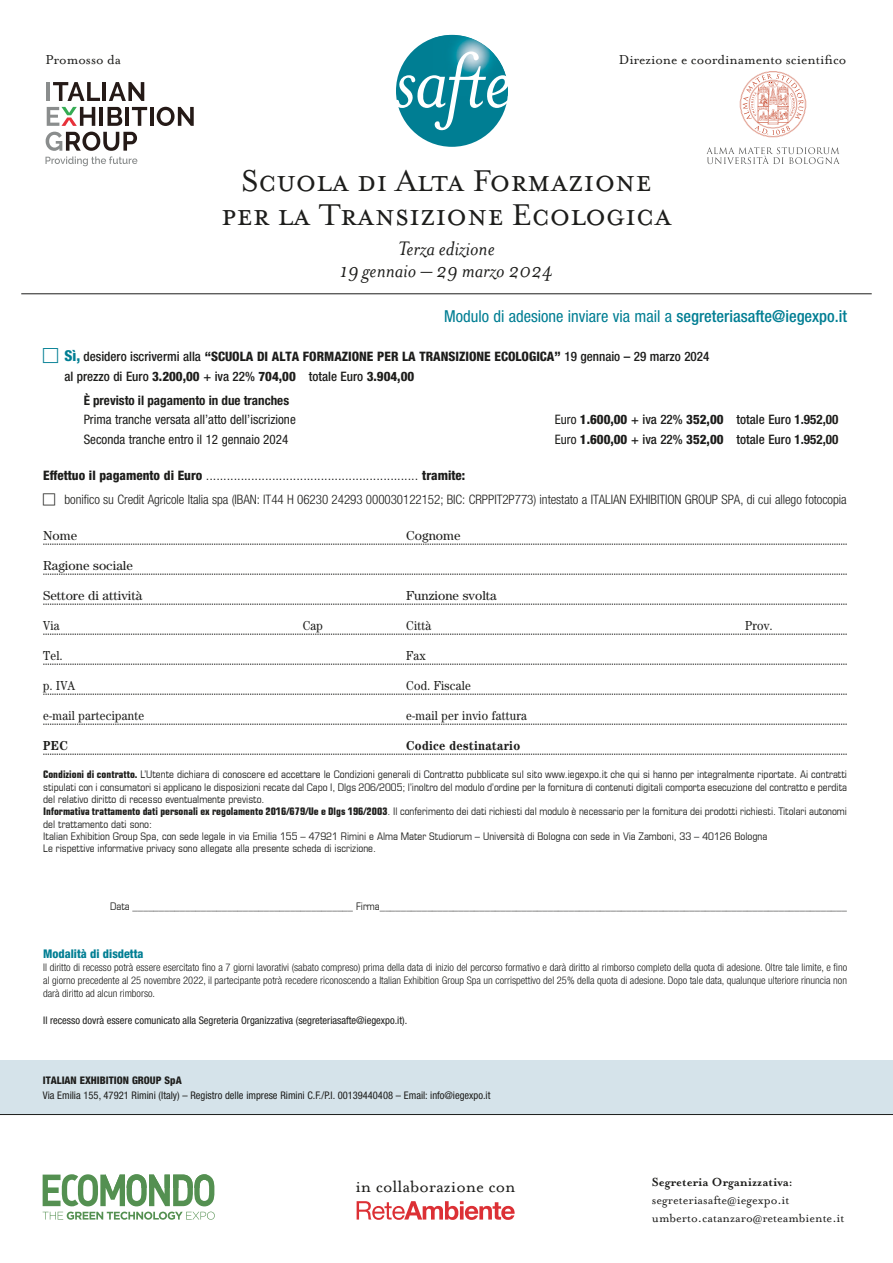
<style>
.page{position:relative;width:893px;height:1263px;background:#fff}
.page>*{position:absolute;margin:0;border:0;box-sizing:border-box;transform-origin:0 0}
.t1{font:34.5px/34.5px "Mrs Eaves Small Caps OT";color:#1d1d1b;text-align:center}
.t2{font:italic 22.5px/22.5px "Mrs Eaves OT";color:#1d1d1b;text-align:center}
.t3{font:18.75px "Mrs Eaves OT";color:#1d1d1b}
.t4{font:condensed 16.5px "Helvetica Neue LT Std";color:#007e93}
.t5{font:15px "Mrs Eaves OT";color:#1d1d1b}
.t6{font:13.5px/18px "Mrs Eaves OT";color:#1d1d1b}
.t7{font:700 13.5px "Mrs Eaves OT";color:#1d1d1b}
.t8{font:500 condensed 13.05px/19.5px "Helvetica Neue LT Std";color:#1d1d1b}
.t9{font:300 condensed 13.05px "Helvetica Neue LT Std";letter-spacing:-.005em;color:#1d1d1b}
.t10{font:13.05px "Century Std";letter-spacing:.02em;color:#1d1d1b;scale:.88 1}
.t11{font:condensed 13.05px "Helvetica Neue LT Std";color:#1d1d1b}
.t12{font:13.05px "Century Std";color:#1d1d1b}
.t13{font:700 condensed 13.05px "Helvetica Neue LT Std";color:#1d1d1b}
.t14{font:700 13.05px "Century Std";letter-spacing:.02em;color:#1d1d1b;scale:.88 1}
.t15{font:13.05px "Century Std";letter-spacing:.02em;color:#1d1d1b}
.t16{font:condensed 12px "Helvetica Neue LT Std";color:#1d1d1b}
.t17{font:800 condensed 12px "Helvetica Neue LT Std";color:#007e93}
.t18{font:condensed 10.5px/12.3px "Eurostile";color:#1d1d1b}
.t19{font:300 condensed 10.5px/12.8px "Helvetica Neue LT Std";color:#1d1d1b;text-align:justify}
.t20{font:condensed 10.5px "Helvetica Neue LT Std";color:#1d1d1b}
.t21{font:800 condensed 10.5px "Helvetica Neue LT Std";color:#1d1d1b}
.s1{font-weight:500}
.s2{font-weight:800;font-size:15px;color:#007e93}
.s3{font-weight:800}
.s4{font-weight:400}
.s5{font-weight:700}
.s6{font-weight:800;font-size:13.05px}
</style>
<div class="page">
<div style="left:0;top:1060px;width:893px;height:54px;background:#d5e3ea"></div>
<svg style="left:706px;top:147px;width:134px;height:17px"></svg>
<svg style="left:740px;top:71px;width:66px;height:66px"></svg>
<hr style="left:47px;top:82px;width:3px;height:19px;background:#8a8d8d">
<svg style="left:53px;top:82px;width:47px;height:19px"></svg>
<hr style="left:103px;top:82px;width:3px;height:19px;background:#251a17">
<svg style="left:109px;top:82px;width:35px;height:19px"></svg>
<hr style="left:100px;top:107px;width:3px;height:19px;background:#251a17">
<svg style="left:108px;top:107px;width:14px;height:19px"></svg>
<hr style="left:126px;top:107px;width:3px;height:19px;background:#251a17">
<svg style="left:132px;top:107px;width:15px;height:19px"></svg>
<hr style="left:150px;top:107px;width:3px;height:19px;background:#251a17">
<svg style="left:157px;top:107px;width:37px;height:19px"></svg>
<svg style="left:47px;top:107px;width:48px;height:19px"></svg>
<svg style="left:45px;top:132px;width:92px;height:34px"></svg>
<svg style="left:43px;top:544px;width:804px;height:1px"></svg>
<svg style="left:43px;top:574px;width:804px;height:1px"></svg>
<svg style="left:43px;top:604px;width:804px;height:1px"></svg>
<svg style="left:43px;top:634px;width:804px;height:1px"></svg>
<svg style="left:43px;top:664px;width:804px;height:1px"></svg>
<svg style="left:43px;top:694px;width:804px;height:1px"></svg>
<svg style="left:43px;top:724px;width:804px;height:1px"></svg>
<svg style="left:43px;top:754px;width:804px;height:1px"></svg>
<div style="left:396px;top:35px;width:112px;height:112px;background:#007e93;border-radius:50%"></div>
<img style="left:434px;top:35px;width:58px;height:17px">
<svg style="left:396px;top:52px;width:112px;height:78px"></svg>
<hr style="left:21px;top:293px;width:851px;height:1px;background:#1d1d1b">
<hr style="left:0;top:1114px;width:893px;height:1px;background:#1d1d1b">
<svg style="left:357px;top:1201px;width:158px;height:19px"></svg>
<svg style="left:43px;top:1174px;width:172px;height:46px"></svg>
<svg style="left:106px;top:1174px;width:101px;height:14px"></svg>
<h3 class="t5" style="left:45px;top:51px;width:77px">Promosso da</h3>
<h3 class="t5" style="left:619px;top:51px;width:229px">Direzione e coordinamento scientifico</h3>
<h1 class="t1" style="left:221px;top:163px;width:452px">Scuola di Alta Formazione per la Transizione Ecologica</h1>
<h2 class="t2" style="left:340px;top:237px;width:215px">Terza edizione<br>19 gennaio – 29 marzo 2024</h2>
<h3 class="t4" style="left:444px;top:307px;width:404px">Modulo di adesione inviare via mail a <span class="s1">segreteriasafte@iegexpo.it</span></h3>
<p class="t8" style="left:64px;top:347px;width:646px"><span class="s2">Sì,</span> desidero iscrivermi alla <span class="s3">“SCUOLA DI ALTA FORMAZIONE PER LA TRANSIZIONE ECOLOGICA”</span> 19 gennaio – 29 marzo 2024 al prezzo di Euro <span class="s3">3.200,00</span> + iva 22% <span class="s3">704,00</span> totale Euro <span class="s3">3.904,00</span></p>
<p class="t13" style="left:84px;top:392px;width:207px">È previsto il pagamento in due tranches</p>
<p class="t11" style="left:84px;top:412px;width:214px">Prima tranche versata all’atto dell’iscrizione</p>
<p class="t8" style="left:555px;top:410px;width:285px"><span class="s4">Euro</span> <span class="s3">1.600,00</span> + iva 22% <span class="s3">352,00</span> totale Euro <span class="s5">1.952,00</span></p>
<p class="t11" style="left:84px;top:432px;width:206px">Seconda tranche entro il 12 gennaio 2024</p>
<p class="t8" style="left:555px;top:429px;width:285px"><span class="s4">Euro</span> <span class="s3">1.600,00</span> + iva 22% <span class="s3">352,00</span> totale Euro <span class="s5">1.952,00</span></p>
<p class="t16" style="left:43px;top:469px;width:424px"><span class="s6">Effettuo il pagamento di Euro</span> ............................................................. <span class="s6">tramite:</span></p>
<p class="t9" style="left:64px;top:492px;width:784px">bonifico su Credit Agricole Italia spa (IBAN: IT44 H 06230 24293 000030122152; BIC: CRPPIT2P773) intestato a ITALIAN EXHIBITION GROUP SPA, di cui allego fotocopia</p>
<p class="t15" style="left:43px;top:528px;width:36px">Nome</p>
<p class="t12" style="left:406px;top:528px;width:56px">Cognome</p>
<p class="t12" style="left:43px;top:558px;width:91px">Ragione sociale</p>
<p class="t12" style="left:43px;top:588px;width:101px">Settore di attività</p>
<p class="t12" style="left:406px;top:588px;width:92px">Funzione svolta</p>
<p class="t10" style="left:43px;top:618px;width:20px">Via</p>
<p class="t10" style="left:303px;top:618px;width:25px">Cap</p>
<p class="t10" style="left:406px;top:618px;width:30px">Città</p>
<p class="t10" style="left:745px;top:618px;width:33px">Prov.</p>
<p class="t10" style="left:43px;top:648px;width:24px">Tel.</p>
<p class="t10" style="left:406px;top:648px;width:24px">Fax</p>
<p class="t10" style="left:43px;top:678px;width:38px">p. IVA</p>
<p class="t10" style="left:406px;top:678px;width:75px">Cod. Fiscale</p>
<p class="t10" style="left:43px;top:708px;width:116px">e-mail partecipante</p>
<p class="t10" style="left:406px;top:708px;width:139px">e-mail per invio fattura</p>
<p class="t14" style="left:43px;top:737px;width:30px">PEC</p>
<p class="t14" style="left:406px;top:737px;width:131px">Codice destinatario</p>
<p class="t18" style="left:43px;top:768px;width:805px"><span class="s5">Condizioni di contratto.</span> L’Utente dichiara di conoscere ed accettare le Condizioni generali di Contratto pubblicate sul sito www.iegexpo.it che qui si hanno per integralmente riportate. Ai contratti stipulati con i consumatori si applicano le disposizioni recate dal Capo I, Dlgs 206/2005; l’inoltro del modulo d’ordine per la fornitura di contenuti digitali comporta esecuzione del contratto e perdita del relativo diritto di recesso eventualmente previsto.<br><span class="s5">Informativa trattamento dati personali ex regolamento 2016/679/Ue e Dlgs 196/2003</span>. Il conferimento dei dati richiesti dal modulo è necessario per la fornitura dei prodotti richiesti. Titolari autonomi del trattamento dati sono:<br>Italian Exhibition Group Spa, con sede legale in via Emilia 155 – 47921 Rimini e Alma Mater Studiorum – Università di Bologna con sede in Via Zamboni, 33 – 40126 Bologna<br>Le rispettive informative privacy sono allegate alla presente scheda di iscrizione.</p>
<p class="t18" style="left:110px;top:900px;width:738px">Data __________________________________________ Firma_________________________________________________________________________________________</p>
<p class="t17" style="left:43px;top:946px;width:102px">Modalità di disdetta</p>
<p class="t19" style="left:43px;top:961px;width:805px">Il diritto di recesso potrà essere esercitato fino a 7 giorni lavorativi (sabato compreso) prima della data di inizio del percorso formativo e darà diritto al rimborso completo della quota di adesione. Oltre tale limite, e fino al giorno precedente al 25 novembre 2022, il partecipante potrà recedere riconoscendo a Italian Exhibition Group Spa un corrispettivo del 25% della quota di adesione. Dopo tale data, qualunque ulteriore rinuncia non darà diritto ad alcun rimborso.</p>
<p class="t20" style="left:43px;top:1014px;width:365px">Il recesso dovrà essere comunicato alla Segreteria Organizzativa (segreteriasafte@iegexpo.it).</p>
<p class="t21" style="left:43px;top:1073px;width:140px">ITALIAN EXHIBITION GROUP SpA</p>
<p class="t20" style="left:43px;top:1089px;width:449px">Via Emilia 155, 47921 Rimini (Italy) – Registro delle imprese Rimini C.F./P.I. 00139440408 – Email: info@iegexpo.it</p>
<h3 class="t3" style="left:356px;top:1176px;width:161px">in collaborazione con</h3>
<p class="t7" style="left:652px;top:1174px;width:142px">Segreteria Organizzativa:</p>
<p class="t6" style="left:652px;top:1190px;width:194px">segreteriasafte@iegexpo.it umberto.catanzaro@reteambiente.it</p>
</div>
